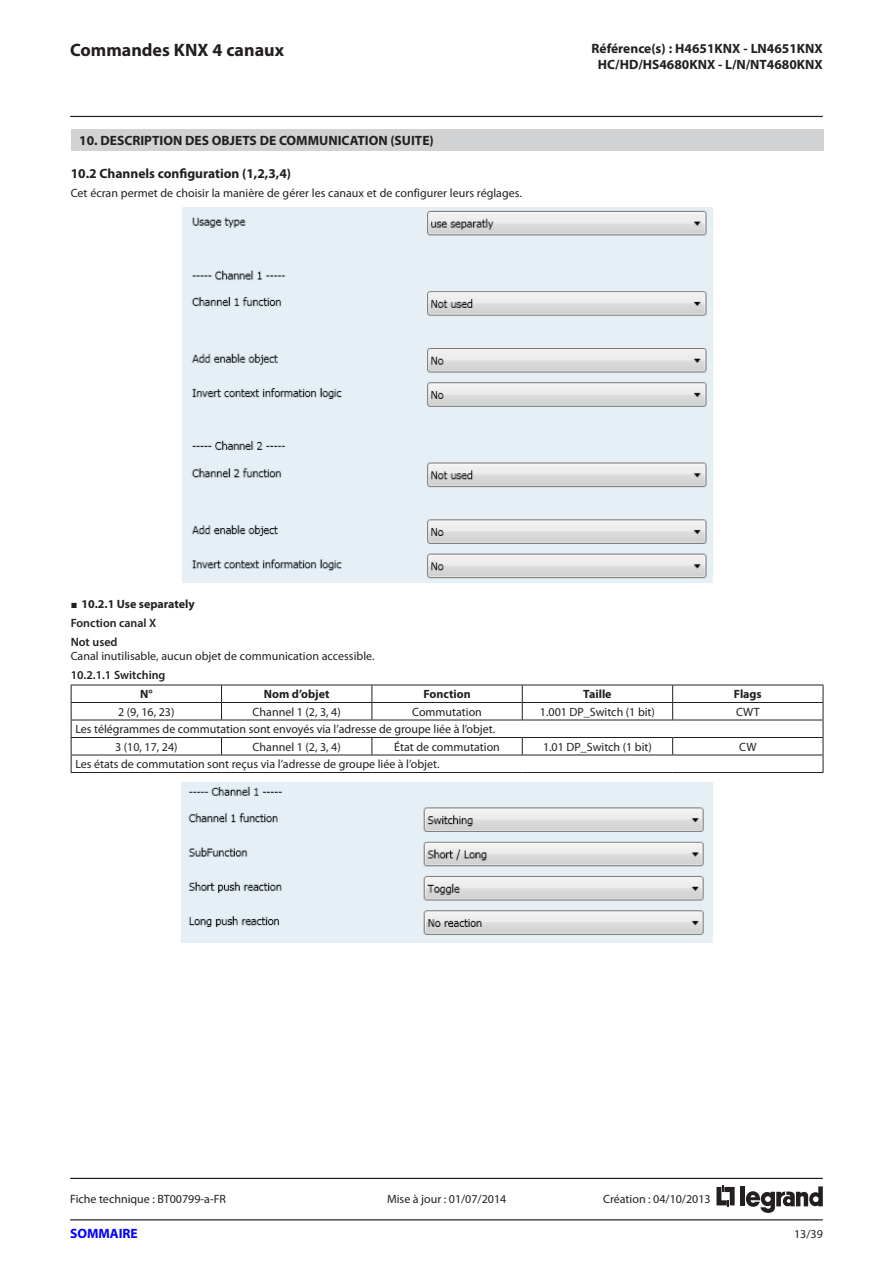
<style>
.page{position:relative;width:893px;height:1263px;background:#fff}
.page>*{position:absolute;margin:0;border:0;box-sizing:border-box;transform-origin:0 0}
.t1{font:700 18px "Myriad Pro";color:#231f20}
.t2{font:700 13.5px/16.2px "Myriad Pro";color:#231f20;text-align:center}
.t3{font:700 13.5px "Myriad Pro";color:#00f}
.Texte{font:12px "Myriad Pro";color:#231f20}
.t4{font:700 12px "Myriad Pro";color:#231f20}
.Texte-2{font:600 12px "Myriad Pro";color:#231f20}
</style>
<div class="page">
<hr style="left:70px;top:1219px;width:753px;height:1px;background:#231f20">
<hr style="left:70px;top:1178px;width:753px;height:1px;background:#231f20">
<hr style="left:70px;top:116px;width:753px;height:1px;background:#231f20">
<svg style="left:716px;top:1185px;width:19px;height:22px"></svg>
<hr style="left:741px;top:1186px;width:4px;height:20px;background:#231f20">
<svg style="left:746px;top:1186px;width:77px;height:27px"></svg>
<div style="left:71px;top:130px;width:752px;height:21px;background:#d1d2d4"></div>
<hr style="left:71px;top:685px;width:151px;height:1px;background:#231f20">
<hr style="left:222px;top:685px;width:150px;height:1px;background:#231f20">
<hr style="left:372px;top:685px;width:150px;height:1px;background:#231f20">
<hr style="left:522px;top:685px;width:151px;height:1px;background:#231f20">
<hr style="left:673px;top:685px;width:150px;height:1px;background:#231f20">
<hr style="left:71px;top:702px;width:151px;height:1px;background:#231f20">
<hr style="left:222px;top:702px;width:150px;height:1px;background:#231f20">
<svg style="left:221px;top:685px;width:1px;height:35px"></svg>
<hr style="left:372px;top:702px;width:150px;height:1px;background:#231f20">
<svg style="left:371px;top:685px;width:1px;height:35px"></svg>
<hr style="left:522px;top:702px;width:151px;height:1px;background:#231f20">
<svg style="left:522px;top:685px;width:1px;height:35px"></svg>
<hr style="left:673px;top:702px;width:150px;height:1px;background:#231f20">
<svg style="left:672px;top:685px;width:1px;height:35px"></svg>
<hr style="left:71px;top:720px;width:151px;height:1px;background:#231f20">
<hr style="left:222px;top:720px;width:150px;height:1px;background:#231f20">
<hr style="left:372px;top:720px;width:150px;height:1px;background:#231f20">
<hr style="left:522px;top:720px;width:151px;height:1px;background:#231f20">
<hr style="left:673px;top:720px;width:150px;height:1px;background:#231f20">
<hr style="left:71px;top:737px;width:151px;height:1px;background:#231f20">
<hr style="left:222px;top:737px;width:150px;height:1px;background:#231f20">
<svg style="left:221px;top:738px;width:1px;height:17px"></svg>
<hr style="left:372px;top:737px;width:150px;height:1px;background:#231f20">
<svg style="left:371px;top:738px;width:1px;height:17px"></svg>
<hr style="left:522px;top:737px;width:151px;height:1px;background:#231f20">
<svg style="left:522px;top:738px;width:1px;height:17px"></svg>
<hr style="left:673px;top:737px;width:150px;height:1px;background:#231f20">
<svg style="left:672px;top:738px;width:1px;height:17px"></svg>
<hr style="left:71px;top:755px;width:151px;height:1px;background:#231f20">
<svg style="left:71px;top:685px;width:1px;height:87px"></svg>
<hr style="left:222px;top:755px;width:150px;height:1px;background:#231f20">
<hr style="left:372px;top:755px;width:150px;height:1px;background:#231f20">
<hr style="left:522px;top:755px;width:151px;height:1px;background:#231f20">
<hr style="left:673px;top:755px;width:150px;height:1px;background:#231f20">
<svg style="left:823px;top:685px;width:1px;height:87px"></svg>
<hr style="left:71px;top:772px;width:151px;height:1px;background:#231f20">
<hr style="left:222px;top:772px;width:150px;height:1px;background:#231f20">
<hr style="left:372px;top:772px;width:150px;height:1px;background:#231f20">
<hr style="left:522px;top:772px;width:151px;height:1px;background:#231f20">
<hr style="left:673px;top:772px;width:150px;height:1px;background:#231f20">
<img style="left:182px;top:782px;width:530px;height:161px">
<img style="left:182px;top:208px;width:531px;height:374px">
<h1 class="t1" style="left:70px;top:38px;width:215px">Commandes KNX 4 canaux</h1>
<p class="t2" style="left:79px;top:132px;width:356px">10. DESCRIPTION DES OBJETS DE COMMUNICATION (SUITE)</p>
<p class="t2" style="left:71px;top:165px;width:222px">10.2 Channels configuration (1,2,3,4)</p>
<p class="Texte" style="left:71px;top:185px;width:453px">Cet écran permet de choisir la manière de gérer les canaux et de configurer leurs réglages.</p>
<p class="t2" style="left:591px;top:40px;width:233px">Référence(s) : H4651KNX - LN4651KNX<br>HC/HD/HS4680KNX - L/N/NT4680KNX</p>
<p class="t4" style="left:82px;top:596px;width:115px">10.2.1 Use separately</p>
<p class="Texte-2" style="left:71px;top:615px;width:87px">Fonction canal X</p>
<p class="Texte-2" style="left:71px;top:634px;width:48px">Not used</p>
<p class="Texte" style="left:71px;top:648px;width:305px">Canal inutilisable, aucun objet de communication accessible.</p>
<p class="Texte-2" style="left:71px;top:667px;width:96px">10.2.1.1 Switching</p>
<p class="t4" style="left:140px;top:686px;width:14px">N°</p>
<p class="t4" style="left:264px;top:686px;width:67px">Nom d’objet</p>
<p class="t4" style="left:423px;top:686px;width:49px">Fonction</p>
<p class="t4" style="left:583px;top:686px;width:30px">Taille</p>
<p class="t4" style="left:734px;top:686px;width:30px">Flags</p>
<p class="Texte" style="left:118px;top:704px;width:58px">2 (9, 16, 23)</p>
<p class="Texte" style="left:253px;top:704px;width:90px">Channel 1 (2, 3, 4)</p>
<p class="Texte" style="left:412px;top:704px;width:71px">Commutation</p>
<p class="Texte" style="left:540px;top:704px;width:117px">1.001 DP_Switch (1 bit)</p>
<p class="Texte" style="left:736px;top:704px;width:25px">CWT</p>
<p class="Texte" style="left:75px;top:722px;width:421px">Les télégrammes de commutation sont envoyés via l’adresse de groupe liée à l’objet.</p>
<p class="Texte" style="left:115px;top:739px;width:64px">3 (10, 17, 24)</p>
<p class="Texte" style="left:253px;top:739px;width:90px">Channel 1 (2, 3, 4)</p>
<p class="Texte" style="left:394px;top:739px;width:107px">État de commutation</p>
<p class="Texte" style="left:543px;top:739px;width:110px">1.01 DP_Switch (1 bit)</p>
<p class="Texte" style="left:739px;top:739px;width:19px">CW</p>
<p class="Texte" style="left:75px;top:757px;width:366px">Les états de commutation sont reçus via l’adresse de groupe liée à l’objet.</p>
<p class="Texte" style="left:70px;top:1192px;width:157px">Fiche technique : BT00799-a-FR</p>
<p class="Texte" style="left:387px;top:1192px;width:121px">Mise à jour : 01/07/2014</p>
<p class="Texte" style="left:603px;top:1192px;width:109px">Création : 04/10/2013</p>
<p class="t3" style="left:70px;top:1224px;width:69px">SOMMAIRE</p>
<p class="Texte" style="left:794px;top:1226px;width:30px">13/39</p>
</div>
